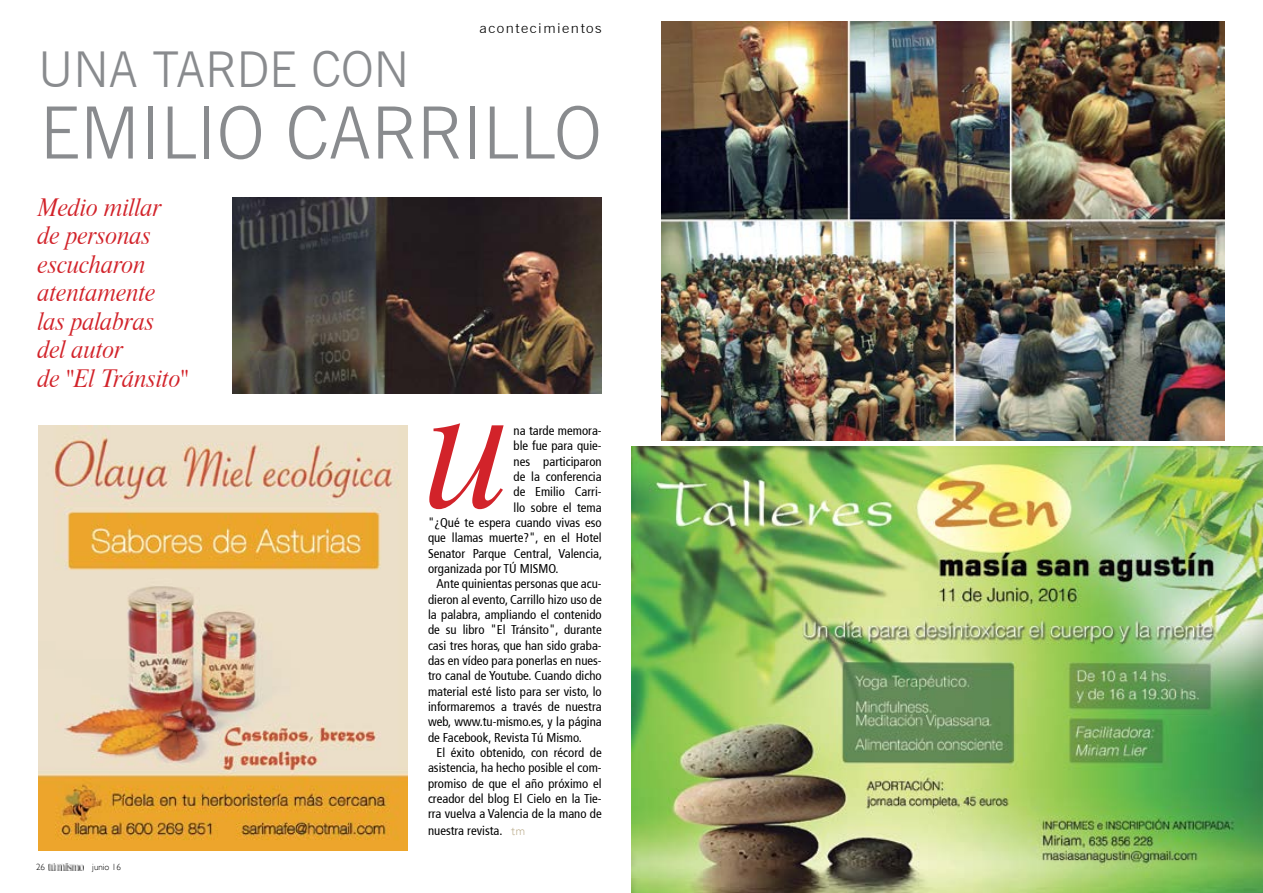
<style>
.page{position:relative;width:1263px;height:893px;background:#fff}
.page>*{position:absolute;margin:0;border:0;box-sizing:border-box;transform-origin:0 0}
.t1{font:168.3px "Dutch 801 BT Italic Headline";color:#d2232a}
.t2{font:300 72px "News Gothic BT";color:#898b8e}
.t3{font:300 49.5px "News Gothic BT";color:#898b8e}
.t4{font:24px/28.5px "Dutch 801 BT Italic Headline";color:#d2232a}
.t5{font:300 13.5px "News Gothic BT";letter-spacing:.1em;color:#000;scale:1.11 1}
.t6{font:condensed 12.75px "Frutiger 57";color:#000}
.t7{font:300 9px "Gill Sans";color:#000}
.s1{font-family:"Gill Sans";font-weight:300;font-stretch:normal;font-size:12px;color:#b6a683}
</style>
<div class="page">
<img style="left:49px;top:863px;width:35px;height:7px">
<img style="left:232px;top:198px;width:370px;height:195px">
<img style="left:38px;top:425px;width:370px;height:425px">
<img style="left:631px;top:446px;width:632px;height:447px">
<img style="left:661px;top:21px;width:564px;height:419px">
<p class="t5" style="left:479px;top:20px;width:112px">ACONTECIMIENTOS</p>
<h3 class="t3" style="left:38px;top:39px;width:33px">UNA</h3>
<h3 class="t3" style="left:153px;top:39px;width:30px">TARDE</h3>
<h3 class="t3" style="left:312px;top:39px;width:32px">CON</h3>
<h2 class="t2" style="left:40px;top:89px;width:37px">EMILIO</h2>
<h2 class="t2" style="left:286px;top:89px;width:40px">CARRILLO</h2>
<h3 class="t4" style="left:38px;top:193px;width:152px">Medio millar de personas escucharon atentamente las palabras<br>del autor<br>de "El Tránsito"</h3>
<p class="t7" style="left:36px;top:862px;width:10px">26</p>
<p class="t7" style="left:92px;top:862px;width:30px">junio 16</p>
<h1 class="t1" style="left:428px;top:345px;width:87px">u</h1>
<p class="t6" style="left:514px;top:423px;width:90px">na tarde memora-</p>
<p class="t6" style="left:514px;top:438px;width:90px">ble fue para quie-</p>
<p class="t6" style="left:514px;top:454px;width:90px">nes participaron</p>
<p class="t6" style="left:514px;top:469px;width:90px">de la conferencia</p>
<p class="t6" style="left:514px;top:484px;width:90px">de Emilio Carri-</p>
<p class="t6" style="left:514px;top:500px;width:90px">llo sobre el tema</p>
<p class="t6" style="left:428px;top:515px;width:175px">"¿Qué te espera cuando vivas eso</p>
<p class="t6" style="left:428px;top:530px;width:175px">que llamas muerte?", en el Hotel</p>
<p class="t6" style="left:428px;top:546px;width:176px">Senator Parque Central, Valencia,</p>
<p class="t6" style="left:428px;top:561px;width:132px">organizada por TÚ MISMO.</p>
<p class="t6" style="left:436px;top:576px;width:167px">Ante quinientas personas que acu-</p>
<p class="t6" style="left:428px;top:592px;width:175px">dieron al evento, Carrillo hizo uso de</p>
<p class="t6" style="left:428px;top:607px;width:175px">la palabra, ampliando el contenido</p>
<p class="t6" style="left:428px;top:622px;width:175px">de su libro "El Tránsito", durante</p>
<p class="t6" style="left:428px;top:638px;width:175px">casi tres horas, que han sido graba-</p>
<p class="t6" style="left:428px;top:653px;width:175px">das en vídeo para ponerlas en nues-</p>
<p class="t6" style="left:428px;top:668px;width:175px">tro canal de Youtube. Cuando dicho</p>
<p class="t6" style="left:428px;top:684px;width:175px">material esté listo para ser visto, lo</p>
<p class="t6" style="left:428px;top:699px;width:175px">informaremos a través de nuestra</p>
<p class="t6" style="left:428px;top:714px;width:175px">web, www.tu-mismo.es, y la página</p>
<p class="t6" style="left:428px;top:730px;width:155px">de Facebook, Revista Tú Mismo.</p>
<p class="t6" style="left:436px;top:745px;width:167px">El éxito obtenido, con récord de</p>
<p class="t6" style="left:428px;top:760px;width:175px">asistencia, ha hecho posible el com-</p>
<p class="t6" style="left:428px;top:776px;width:175px">promiso de que el año próximo el</p>
<p class="t6" style="left:428px;top:791px;width:175px">creador del blog El Cielo en la Tie-</p>
<p class="t6" style="left:428px;top:806px;width:175px">rra vuelva a Valencia de la mano de</p>
<p class="t6" style="left:428px;top:823px;width:99px">nuestra revista. <span class="s1">tm</span></p>
</div>
